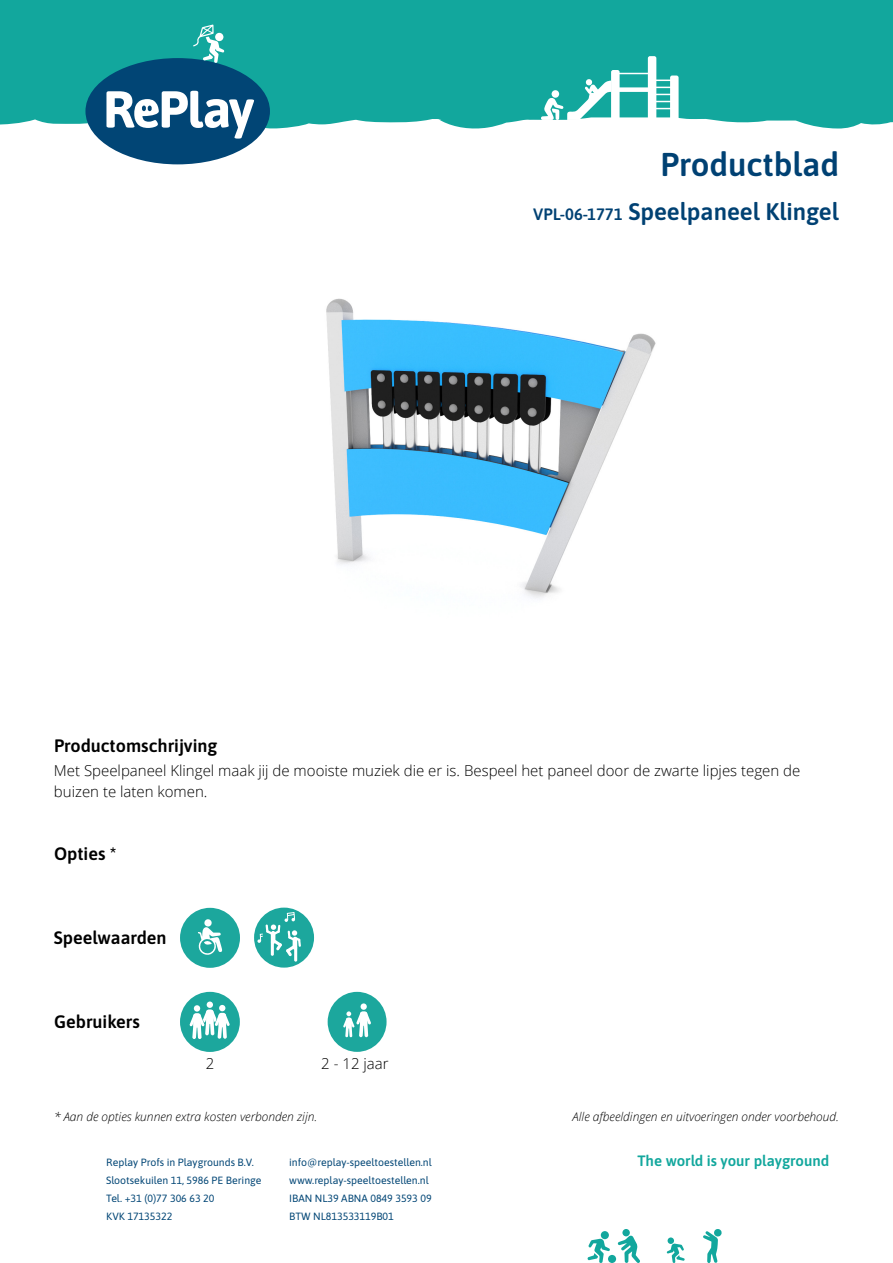
<style>
.page{position:relative;width:893px;height:1263px;background:#fff}
.page>*{position:absolute;margin:0;border:0;box-sizing:border-box;transform-origin:0 0}
.t1{font:33px "Asap";color:#004173}
.t2{font:24px "Asap";color:#004173}
.t3{font:18px "Asap";color:#000}
.t4{font:300 15px/21px "Open Sans";color:#000}
.t5{font:15px "Asap";color:#12a79d}
.t6{font:italic 300 12px "Open Sans";color:#000}
.t7{font:10.5px/18px "Asap";color:#014575}
.s1{font-size:16.5px}
</style>
<div class="page">
<div style="left:0;top:0;width:893px;height:129px;background:#12a79d"></div>
<svg style="left:703px;top:1229px;width:18px;height:34px"></svg>
<div style="left:608px;top:1255px;width:8px;height:8px;background:#12a79d;border-radius:50%"></div>
<div style="left:601px;top:1231px;width:8px;height:8px;background:#12a79d;border-radius:50%"></div>
<svg style="left:587px;top:1238px;width:23px;height:25px"></svg>
<div style="left:668px;top:1237px;width:6px;height:7px;background:#12a79d;border-radius:50%"></div>
<svg style="left:667px;top:1243px;width:18px;height:20px"></svg>
<svg style="left:618px;top:1235px;width:22px;height:28px"></svg>
<div style="left:622px;top:1229px;width:8px;height:7px;background:#12a79d;border-radius:50%"></div>
<svg style="left:85px;top:24px;width:185px;height:140px"></svg>
<hr style="left:615px;top:73px;width:35px;height:1px;background:#fff">
<div style="left:615px;top:87px;width:35px;height:5px;background:#fff"></div>
<svg style="left:648px;top:56px;width:31px;height:64px"></svg>
<svg style="left:541px;top:70px;width:79px;height:50px"></svg>
<div style="left:552px;top:90px;width:7px;height:8px;background:#fff;border-radius:50%"></div>
<img style="left:326px;top:298px;width:330px;height:301px">
<div style="left:180px;top:992px;width:60px;height:60px;background:#1ca79d;border-radius:50%"></div>
<div style="left:206px;top:1001px;width:7px;height:7px;background:#74c9c3;border-radius:50%"></div>
<div style="left:207px;top:1001px;width:6px;height:7px;background:#fff;border-radius:50%"></div>
<svg style="left:189px;top:1005px;width:41px;height:34px"></svg>
<div style="left:328px;top:992px;width:59px;height:60px;background:#1ca79d;border-radius:50%"></div>
<div style="left:361px;top:1003px;width:6px;height:7px;background:#fff;border-radius:50%"></div>
<svg style="left:343px;top:1011px;width:28px;height:27px"></svg>
<div style="left:180px;top:908px;width:60px;height:60px;background:#1ca79d;border-radius:50%"></div>
<svg style="left:198px;top:919px;width:24px;height:36px"></svg>
<div style="left:254px;top:908px;width:60px;height:59px;background:#1ca79d;border-radius:50%"></div>
<hr style="left:294px;top:946px;width:3px;height:16px;background:#fff;border-radius:2px">
<svg style="left:257px;top:912px;width:44px;height:44px"></svg>
<h1 class="t1" style="left:660px;top:142px;width:180px">Productblad</h1>
<h3 class="t3" style="left:54px;top:733px;width:165px">Productomschrijving</h3>
<p class="t2" style="left:533px;top:195px;width:307px"><span class="s1">VPL-06-1771</span> Speelpaneel Klingel</p>
<p class="t4" style="left:54px;top:760px;width:748px">Met Speelpaneel Klingel maak jij de mooiste muziek die er is. Bespeel het paneel door de zwarte lipjes tegen de buizen te laten komen.</p>
<h3 class="t3" style="left:54px;top:841px;width:64px">Opties *</h3>
<h3 class="t3" style="left:54px;top:925px;width:114px">Speelwaarden</h3>
<h3 class="t3" style="left:54px;top:1009px;width:87px">Gebruikers</h3>
<p class="t4" style="left:206px;top:1053px;width:10px">2</p>
<p class="t4" style="left:321px;top:1053px;width:69px">2 - 12 jaar</p>
<p class="t6" style="left:54px;top:1108px;width:265px">* Aan de opties kunnen extra kosten verbonden zijn.</p>
<p class="t6" style="left:573px;top:1108px;width:268px">Alle afbeeldingen en uitvoeringen onder voorbehoud.</p>
<p class="t7" style="left:106px;top:1153px;width:157px">Replay Profs in Playgrounds B.V.<br>Slootsekuilen 11, 5986 PE Beringe<br>Tel. +31 (0)77 306 63 20<br>KVK 17135322</p>
<p class="t7" style="left:289px;top:1153px;width:144px">info@replay-speeltoestellen.nl www.replay-speeltoestellen.nl<br>IBAN NL39 ABNA 0849 3593 09<br>BTW NL813533119B01</p>
<h3 class="t5" style="left:638px;top:1151px;width:193px">The world is your playground</h3>
</div>
